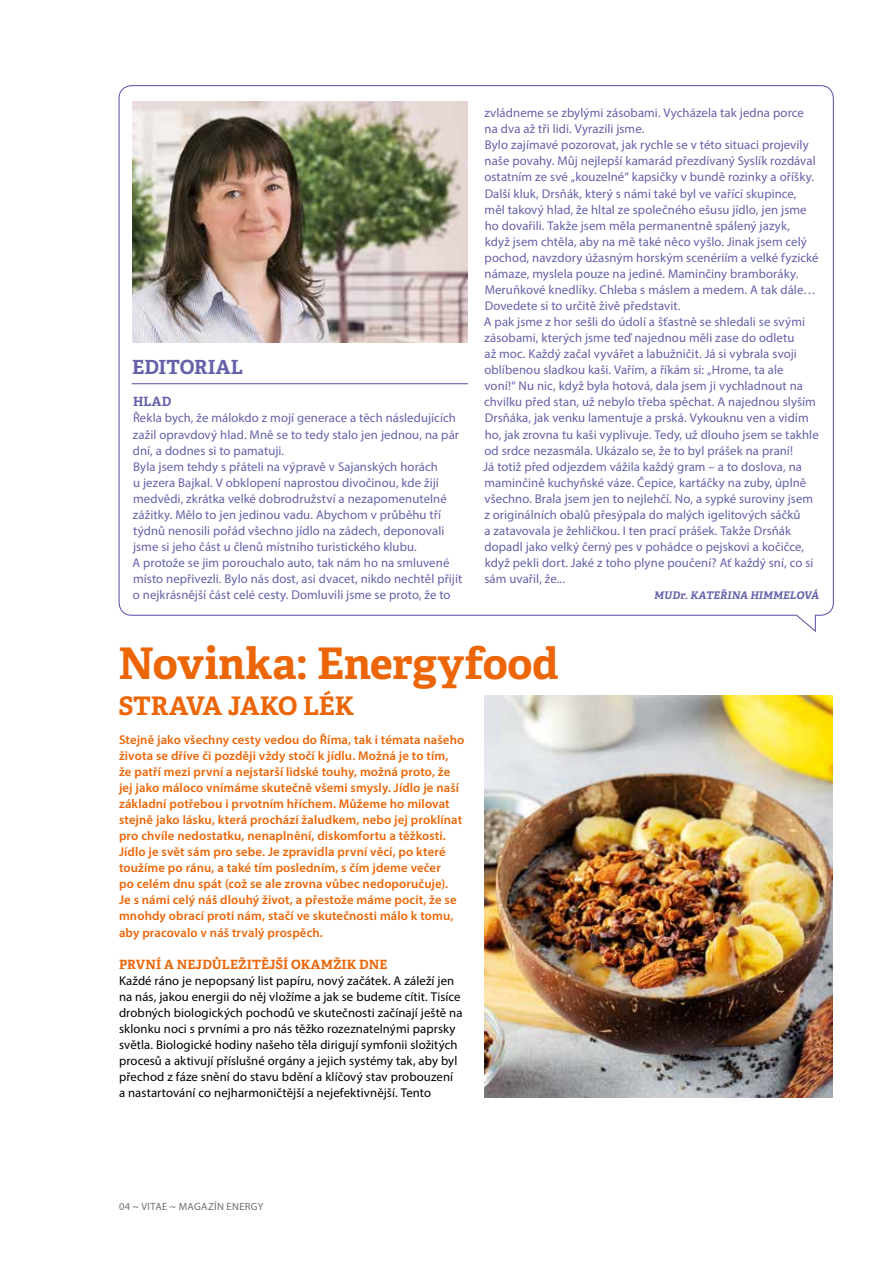
<style>
.page{position:relative;width:893px;height:1263px;background:#fff}
.page>*{position:absolute;margin:0;border:0;box-sizing:border-box;transform-origin:0 0}
.t1{font:700 43.5px "Adelle Basic";letter-spacing:-.005em;color:#ec6608}
.t2{font:700 25.5px "Adelle Basic";letter-spacing:-.01em;color:#ec6608}
.t3{font:700 19.5px "Adelle Basic";letter-spacing:-.005em;color:#6561a9}
.t4{font:12.75px/16px "Myriad Pro";letter-spacing:.005em;color:#6561a9}
.t5{font:600 12.75px/16px "Myriad Pro";letter-spacing:.01em;color:#ec6608}
.t6{font:12.75px/16px "Myriad Pro";letter-spacing:.005em;color:#000}
.t7{font:700 12.75px "Adelle Basic";letter-spacing:.01em;color:#ec6608}
.t8{font:700 12.75px "Adelle Basic";color:#6561a9}
.t9{font:italic 700 10.5px "Adelle Basic";letter-spacing:.015em;color:#6561a9}
.t10{font:10.5px "Myriad Pro";letter-spacing:.03em;color:#706f6f}
</style>
<div class="page">
<svg style="left:118px;top:85px;width:716px;height:547px"></svg>
<hr style="left:132px;top:383px;width:336px;height:1px;background:#6561a9">
<img style="left:132px;top:101px;width:336px;height:241px">
<img style="left:485px;top:695px;width:348px;height:402px">
<h3 class="t3" style="left:132px;top:355px;width:112px">EDITORIAL</h3>
<p class="t8" style="left:133px;top:394px;width:40px">HLAD</p>
<p class="t4" style="left:132px;top:410px;width:331px">Řekla bych, že málokdo z mojí generace a těch následujících zažil opravdový hlad. Mně se to tedy stalo jen jednou, na pár dní, a dodnes si to pamatuji.<br>Byla jsem tehdy s přáteli na výpravě v Sajanských horách<br>u jezera Bajkal. V obklopení naprostou divočinou, kde žijí medvědi, zkrátka velké dobrodružství a nezapomenutelné zážitky. Mělo to jen jedinou vadu. Abychom v průběhu tří týdnů nenosili pořád všechno jídlo na zádech, deponovali jsme si jeho část u členů místního turistického klubu.<br>A protože se jim porouchalo auto, tak nám ho na smluvené místo nepřivezli. Bylo nás dost, asi dvacet, nikdo nechtěl přijít o nejkrásnější část celé cesty. Domluvili jsme se proto, že to</p>
<p class="t4" style="left:483px;top:105px;width:337px">zvládneme se zbylými zásobami. Vycházela tak jedna porce na dva až tři lidi. Vyrazili jsme.<br>Bylo zajímavé pozorovat, jak rychle se v této situaci projevily naše povahy. Můj nejlepší kamarád přezdívaný Syslík rozdával ostatním ze své „kouzelné“ kapsičky v bundě rozinky a oříšky.<br>Další kluk, Drsňák, který s námi také byl ve vařící skupince, měl takový hlad, že hltal ze společného ešusu jídlo, jen jsme ho dovařili. Takže jsem měla permanentně spálený jazyk,<br>když jsem chtěla, aby na mě také něco vyšlo. Jinak jsem celý pochod, navzdory úžasným horským scenériím a velké fyzické námaze, myslela pouze na jediné. Maminčiny bramboráky.<br>Meruňkové knedlíky. Chleba s máslem a medem. A tak dále… Dovedete si to určitě živě představit.<br>A pak jsme z hor sešli do údolí a šťastně se shledali se svými zásobami, kterých jsme teď najednou měli zase do odletu<br>až moc. Každý začal vyvářet a labužničit. Já si vybrala svoji oblíbenou sladkou kaši. Vařím, a říkám si: „Hrome, ta ale<br>voní!“ Nu nic, když byla hotová, dala jsem ji vychladnout na chvilku před stan, už nebylo třeba spěchat. A najednou slyším Drsňáka, jak venku lamentuje a prská. Vykouknu ven a vidím ho, jak zrovna tu kaši vyplivuje. Tedy, už dlouho jsem se takhle od srdce nezasmála. Ukázalo se, že to byl prášek na praní!<br>Já totiž před odjezdem vážila každý gram – a to doslova, na maminčině kuchyňské váze. Čepice, kartáčky na zuby, úplně všechno. Brala jsem jen to nejlehčí. No, a sypké suroviny jsem z originálních obalů přesýpala do malých igelitových sáčků<br>a zatavovala je žehličkou. I ten prací prášek. Takže Drsňák dopadl jako velký černý pes v pohádce o pejskovi a kočičce, když pekli dort. Jaké z toho plyne poučení? Ať každý sní, co si sám uvařil, že...</p>
<p class="t9" style="left:654px;top:589px;width:166px">MUDr. KATEŘINA HIMMELOVÁ</p>
<h1 class="t1" style="left:118px;top:636px;width:442px">Novinka: Energyfood</h1>
<h2 class="t2" style="left:118px;top:689px;width:237px">STRAVA JAKO LÉK</h2>
<p class="t5" style="left:119px;top:731px;width:347px">Stejně jako všechny cesty vedou do Říma, tak i témata našeho života se dříve či později vždy stočí k jídlu. Možná je to tím,<br>že patří mezi první a nejstarší lidské touhy, možná proto, že jej jako máloco vnímáme skutečně všemi smysly. Jídlo je naší základní potřebou i prvotním hříchem. Můžeme ho milovat stejně jako lásku, která prochází žaludkem, nebo jej proklínat pro chvíle nedostatku, nenaplnění, diskomfortu a těžkosti.<br>Jídlo je svět sám pro sebe. Je zpravidla první věcí, po které toužíme po ránu, a také tím posledním, s čím jdeme večer<br>po celém dnu spát (což se ale zrovna vůbec nedoporučuje).<br>Je s námi celý náš dlouhý život, a přestože máme pocit, že se mnohdy obrací proti nám, stačí ve skutečnosti málo k tomu, aby pracovalo v náš trvalý prospěch.</p>
<p class="t7" style="left:119px;top:956px;width:270px">PRVNÍ A NEJDŮLEŽITĚJŠÍ OKAMŽIK DNE</p>
<p class="t6" style="left:119px;top:972px;width:345px">Každé ráno je nepopsaný list papíru, nový začátek. A záleží jen na nás, jakou energii do něj vložíme a jak se budeme cítit. Tisíce drobných biologických pochodů ve skutečnosti začínají ještě na sklonku noci s prvními a pro nás těžko rozeznatelnými paprsky světla. Biologické hodiny našeho těla dirigují symfonii složitých procesů a aktivují příslušné orgány a jejich systémy tak, aby byl přechod z fáze snění do stavu bdění a klíčový stav probouzení a nastartování co nejharmoničtější a nejefektivnější. Tento</p>
<p class="t10" style="left:119px;top:1200px;width:146px">04 ~ VITAE ~ MAGAZÍN ENERGY</p>
</div>
